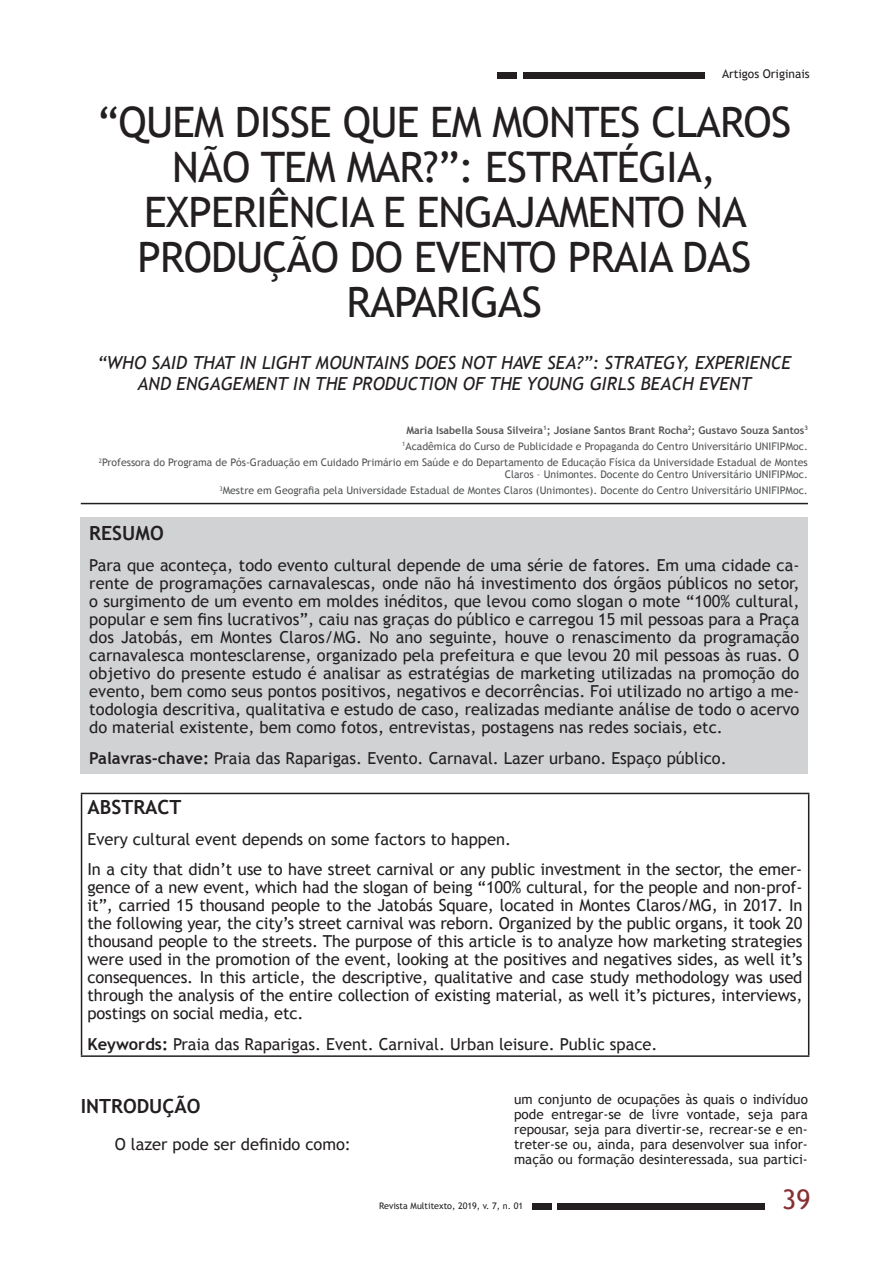
<style>
.page{position:relative;width:893px;height:1263px;background:#fff}
.page>*{position:absolute;margin:0;border:0;box-sizing:border-box;transform-origin:0 0}
.t1{font:42px/45px "Trebuchet MS";letter-spacing:-.02em;color:#231f20;text-align:center}
.t2{font:27px "Trebuchet MS";color:#863034}
.t3{font:700 19.5px "Trebuchet MS";color:#231f20}
.t4{font:italic 18px/21.6px "Trebuchet MS";color:#231f20;text-align:center}
.t5{font:16.5px/18px "Trebuchet MS";color:#231f20;text-align:justify}
.t6{font:13.5px/15px "Trebuchet MS";color:#231f20;text-align:justify}
.t7{font:12px "Trebuchet MS";color:#231f20}
.t8{font:10.5px/16.2px "Trebuchet MS";color:#545557;text-align:right}
.t9{font:9px "Trebuchet MS";color:#231f20}
.s1{font-weight:700}
</style>
<div class="page">
<div style="left:523px;top:72px;width:182px;height:7px;background:#231f20"></div>
<div style="left:497px;top:72px;width:20px;height:7px;background:#231f20"></div>
<div style="left:557px;top:1203px;width:208px;height:6px;background:#231f20"></div>
<div style="left:532px;top:1203px;width:19px;height:6px;background:#231f20"></div>
<hr style="left:81px;top:503px;width:727px;height:1px;background:#231f20">
<div style="left:81px;top:517px;width:727px;height:257px;background:#d1d2d4"></div>
<hr style="left:81px;top:793px;width:728px;height:1px;background:#231f20">
<hr style="left:81px;top:794px;width:1px;height:261px;background:#231f20">
<hr style="left:808px;top:794px;width:1px;height:261px;background:#231f20">
<hr style="left:81px;top:1055px;width:728px;height:2px;background:#231f20">
<p class="t7" style="left:722px;top:67px;width:89px">Artigos Originais</p>
<h1 class="t1" style="left:97px;top:100px;width:695px">“QUEM DISSE QUE EM MONTES CLAROS<br>NÃO TEM MAR?”: ESTRATÉGIA,<br>EXPERIÊNCIA E ENGAJAMENTO NA<br>PRODUÇÃO DO EVENTO PRAIA DAS<br>RAPARIGAS</h1>
<p class="t4" style="left:97px;top:352px;width:695px">“WHO SAID THAT IN LIGHT MOUNTAINS DOES NOT HAVE SEA?”: STRATEGY, EXPERIENCE<br>AND ENGAGEMENT IN THE PRODUCTION OF THE YOUNG GIRLS BEACH EVENT</p>
<p class="t8" style="left:99px;top:422px;width:711px"><span class="s1">Maria Isabella Sousa Silveira</span><sup>1</sup><span class="s1">; Josiane Santos Brant Rocha</span><sup>2</sup><span class="s1">; Gustavo Souza Santos</span><sup>3<br></sup><sup>1</sup>Acadêmica do Curso de Publicidade e Propaganda do Centro Universitário UNIFIPMoc.<br><sup>2</sup>Professora do Programa de Pós-Graduação em Cuidado Primário em Saúde e do Departamento de Educação Física da Universidade Estadual de Montes</p>
<p class="t8" style="left:220px;top:466px;width:590px">Claros – Unimontes. Docente do Centro Universitário UNIFIPMoc.<br><sup>3</sup>Mestre em Geografia pela Universidade Estadual de Montes Claros (Unimontes). Docente do Centro Universitário UNIFIPMoc.</p>
<p class="t3" style="left:89px;top:521px;width:76px">RESUMO</p>
<p class="t5" style="left:89px;top:556px;width:712px">Para que aconteça, todo evento cultural depende de uma série de fatores. Em uma cidade ca&shy;rente de programações carnavalescas, onde não há investimento dos órgãos públicos no setor, o surgimento de um evento em moldes inéditos, que levou como slogan o mote “100% cultural, popular e sem fins lucrativos”, caiu nas graças do público e carregou 15 mil pessoas para a Praça dos Jatobás, em Montes Claros/MG. No ano seguinte, houve o renascimento da programação carnavalesca montesclarense, organizado pela prefeitura e que levou 20 mil pessoas às ruas. O objetivo do presente estudo é analisar as estratégias de marketing utilizadas na promoção do evento, bem como seus pontos positivos, negativos e decorrências. Foi utilizado no artigo a me&shy;todologia descritiva, qualitativa e estudo de caso, realizadas mediante análise de todo o acervo do material existente, bem como fotos, entrevistas, postagens nas redes sociais, etc.</p>
<p class="t5" style="left:89px;top:749px;width:639px"><span class="s1">Palavras-chave:</span> Praia das Raparigas. Evento. Carnaval. Lazer urbano. Espaço público.</p>
<p class="t3" style="left:88px;top:795px;width:95px">ABSTRACT</p>
<p class="t5" style="left:88px;top:824px;width:716px;line-height:30.8px">Every cultural event depends on some factors to happen.<br>In a city that didn’t use to have street carnival or any public investment in the sector, the emer-</p>
<p class="t5" style="left:88px;top:879px;width:716px">gence of a new event, which had the slogan of being “100% cultural, for the people and non-prof&shy;it”, carried 15 thousand people to the Jatobás Square, located in Montes Claros/MG, in 2017. In the following year, the city’s street carnival was reborn. Organized by the public organs, it took 20 thousand people to the streets. The purpose of this article is to analyze how marketing strategies were used in the promotion of the event, looking at the positives and negatives sides, as well it’s consequences. In this article, the descriptive, qualitative and case study methodology was used through the analysis of the entire collection of existing material, as well it’s pictures, interviews, postings on social media, etc.</p>
<p class="t5" style="left:88px;top:1035px;width:572px"><span class="s1">Keywords:</span> Praia das Raparigas. Event. Carnival. Urban leisure. Public space.</p>
<p class="t3" style="left:81px;top:1094px;width:121px">INTRODUÇÃO</p>
<p class="t5" style="left:115px;top:1135px;width:238px">O lazer pode ser definido como:</p>
<p class="t6" style="left:514px;top:1092px;width:295px">um conjunto de ocupações às quais o indivíduo pode entregar-se de livre vontade, seja para repousar, seja para divertir-se, recrear-se e en&shy;treter-se ou, ainda, para desenvolver sua infor&shy;mação ou formação desinteressada, sua partici-</p>
<p class="t9" style="left:379px;top:1200px;width:146px">Revista Multitexto, 2019, v. 7, n. 01</p>
<h2 class="t2" style="left:782px;top:1183px;width:30px">39</h2>
</div>
